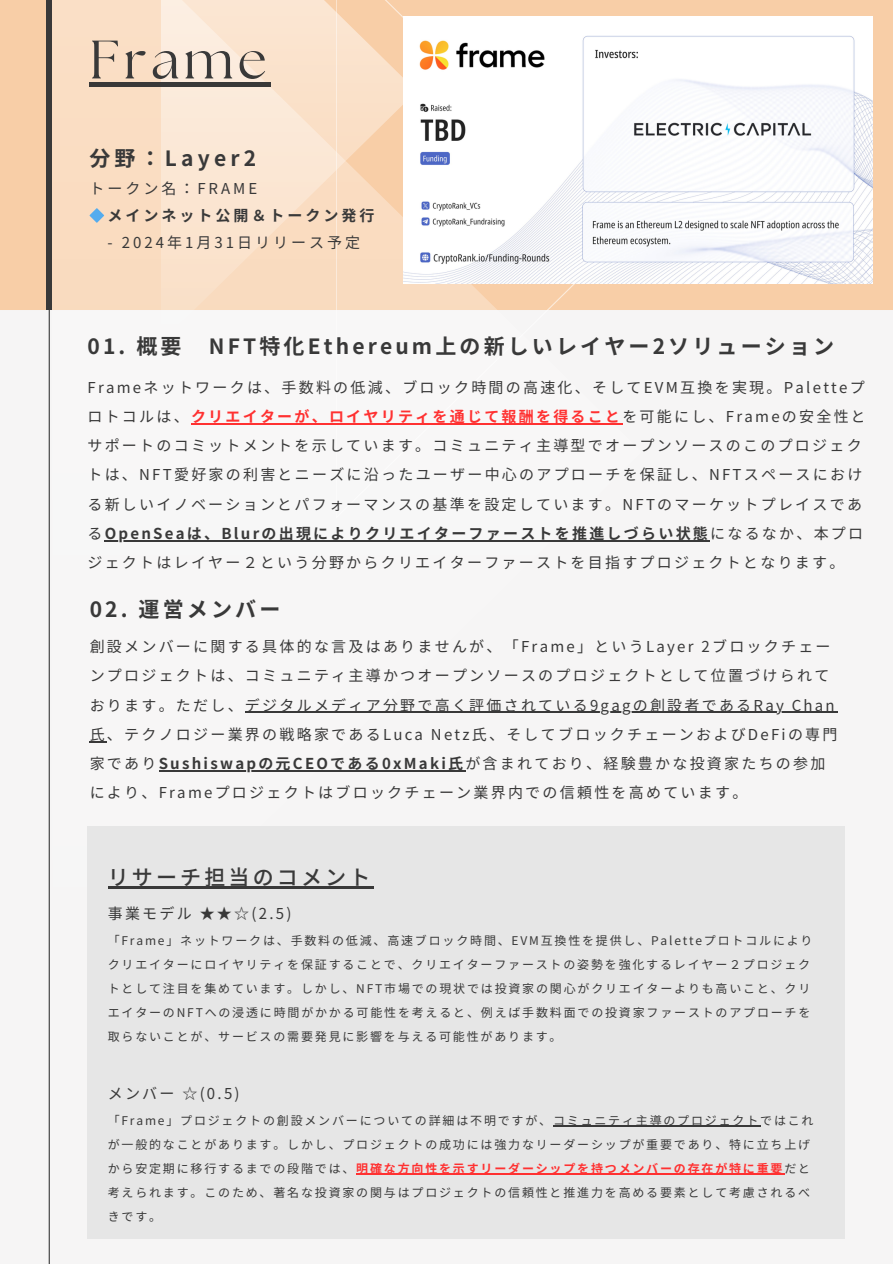
<style>
.page{position:relative;width:893px;height:1264px;background:#fff}
.page>*{position:absolute;margin:0;border:0;box-sizing:border-box;transform-origin:0 0}
.t1{font:54px "The Seasons";letter-spacing:.08em;color:#393939}
.t2{font:700 21px "Noto Sans JP";letter-spacing:.15em;color:#393939}
.t3{font:500 21px "Noto Sans JP";letter-spacing:.15em;color:#393939}
.t4{font:700 21px "Noto Sans JP";letter-spacing:.2em;color:#393939}
.t5{font:15px/29.2px "Noto Sans JP";letter-spacing:.15em;color:#393939}
.t6{font:15px "Noto Sans JP";letter-spacing:.2em;color:#393939}
.t7{font:700 15px "Noto Sans JP";letter-spacing:.2em;color:#393939}
.t8{font:12px/24px "Noto Sans JP";letter-spacing:.15em;color:#393939}
.s1{font-weight:700;color:#ff3131}
.s2{font-weight:700}
</style>
<div class="page">
<div style="left:0;top:0;width:892px;height:1263px;background:#f6f5f5"></div>
<div style="left:0;top:0;width:892px;height:310px;background:#f8cea7"></div>
<svg style="left:52px;top:0;width:590px;height:772px"></svg>
<svg style="left:161px;top:0;width:175px;height:342px;background:#fae5d2"></svg>
<svg style="left:336px;top:0;width:289px;height:518px"></svg>
<div style="left:46px;top:0;width:6px;height:310px;background:#393939"></div>
<hr style="left:49px;top:0;width:1px;height:1263px;background:#393939">
<img style="left:404px;top:17px;width:468px;height:266px">
<div style="left:87px;top:826px;width:757px;height:412px;background:#e6e6e6"></div>
<hr style="left:89px;top:82px;width:182px;height:4px;background:#393939">
<hr style="left:191px;top:423px;width:431px;height:1px;background:#ff3131">
<hr style="left:105px;top:540px;width:605px;height:1px;background:#393939">
<hr style="left:245px;top:711px;width:592px;height:2px;background:#393939">
<svg style="left:90px;top:741px;width:17px;height:1px"></svg>
<hr style="left:159px;top:770px;width:306px;height:1px;background:#393939">
<hr style="left:108px;top:886px;width:265px;height:2px;background:#393939">
<hr style="left:553px;top:1125px;width:207px;height:1px;background:#393939">
<hr style="left:356px;top:1173px;width:428px;height:1px;background:#ff3131">
<svg style="left:90px;top:208px;width:14px;height:15px"></svg>
<p class="t1" style="left:89px;top:35px;width:179px">Frame</p>
<p class="t4" style="left:89px;top:142px;width:168px">分野：Layer2</p>
<p class="t6" style="left:89px;top:177px;width:169px">トークン名：FRAME</p>
<p class="t7" style="left:107px;top:204px;width:268px">メインネット公開＆トークン発行</p>
<p class="t6" style="left:107px;top:231px;width:254px">- 2024年1月 31日リリース予定</p>
<p class="t2" style="left:87px;top:330px;width:96px">01. 概要</p>
<p class="t2" style="left:209px;top:330px;width:626px">NFT特化Ethereum上の新しいレイヤー2ソリューション</p>
<p class="t5" style="left:87px;top:371px;width:779px">Frameネットワークは、手数料の低減、ブロック時間の高速化、そしてEVM互換を実現。Paletteプロトコルは、<span class="s1">クリエイターが、ロイヤリティを通じて報酬を得ること</span>を可能にし、Frameの安全性とサポートのコミットメントを示しています。コミュニティ主導型でオープンソースのこのプロジェクトは、NFT愛好家の利害とニーズに沿ったユーザー中心のアプローチを保証し、NFTスペースにおける新しいイノベーションとパフォーマンスの基準を設定しています。NFTのマーケットプレイスである<span class="s2">OpenSeaは、Blurの出現によりクリエイターファーストを推進しづらい状態</span>になるなか、本プロジェクトはレイヤー２という分野からクリエイターファーストを目指すプロジェクトとなります。</p>
<p class="t2" style="left:90px;top:592px;width:192px">02. 運営メンバー</p>
<p class="t5" style="left:90px;top:631px;width:746px">創設メンバーに関する具体的な言及はありませんが、「Frame」というLayer 2ブロックチェーンプロジェクトは、コミュニティ主導かつオープンソースのプロジェクトとして位置づけられております。ただし、デジタルメディア分野で高く評価されている9gagの創設者であるRay Chan氏、テクノロジー業界の戦略家であるLuca Netz氏、そしてブロックチェーンおよびDeFiの専門家であり<span class="s2">Sushiswapの元CEOである0xMaki氏</span>が含まれており、経験豊かな投資家たちの参加により、Frameプロジェクトはブロックチェーン業界内での信頼性を高めています。</p>
<p class="t3" style="left:108px;top:860px;width:264px">リサーチ担当のコメント</p>
<p class="t5" style="left:108px;top:897px;width:185px">事業モデル ★★☆(2.5)</p>
<p class="t8" style="left:108px;top:927px;width:706px">「Frame」ネットワークは、手数料の低減、高速ブロック時間、EVM互換性を提供し、Paletteプロトコルによりクリエイターにロイヤリティを保証することで、クリエイターファーストの姿勢を強化するレイヤー２プロジェクトとして注目を集めています。しかし、NFT市場での現状では投資家の関心がクリエイターよりも高いこと、クリエイターのNFTへの浸透に時間がかかる可能性を考えると、例えば手数料面での投資家ファーストのアプローチを取らないことが、サービスの需要発見に影響を与える可能性があります。</p>
<p class="t5" style="left:108px;top:1077px;width:133px">メンバー ☆(0.5)</p>
<p class="t8" style="left:108px;top:1107px;width:707px">「Frame」プロジェクトの創設メンバーについての詳細は不明ですが、コミュニティ主導のプロジェクトではこれが一般的なことがあります。しかし、プロジェクトの成功には強力なリーダーシップが重要であり、特に立ち上げから安定期に移行するまでの段階では、<span class="s1">明確な方向性を示すリーダーシップを持つメンバーの存在が特に重要</span>だと考えられます。このため、著名な投資家の関与はプロジェクトの信頼性と推進力を高める要素として考慮されるべきです。</p>
</div>
